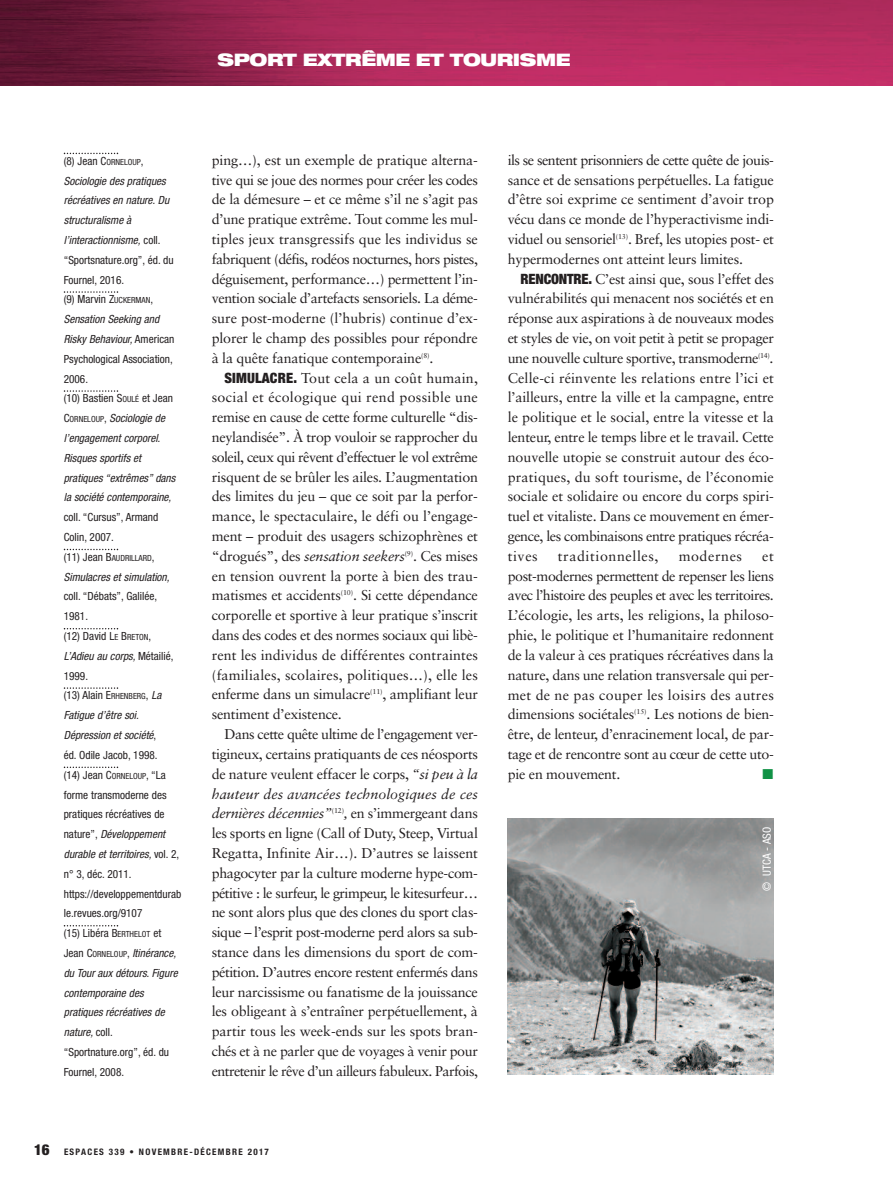
<style>
.page{position:relative;width:893px;height:1178px;background:#fff}
.page>*{position:absolute;margin:0;border:0;box-sizing:border-box;transform-origin:0 0}
.t1{font:900 expanded 17.25px "Helvetica Neue";letter-spacing:-.025em;color:#fff}
.t2{font:14.25px/19.8px "Sabon";letter-spacing:-.015em;color:#231f20;text-align:justify}
.t3{font:italic 14.25px/19.8px "Sabon LT Std";color:#231f20}
.t4{font:14.25px "Sabon";letter-spacing:.04em;color:#231f20}
.t5{font:14.25px "Zapf Dingbats ITC";color:#119246}
.t6{font:condensed 11.25px/19.8px "Helvetica Neue";color:#231f20}
.t7{font:italic condensed 11.25px/19.8px "Helvetica Neue";color:#231f20}
.t8{font:condensed 11.25px "Helvetica Neue";color:#fff}
.t9{font:700 condensed 9px "Helvetica Neue";letter-spacing:.145em;color:#231f20}
.s1{font-style:normal}
.s2{font-style:normal;font-size:8.4px}
.s3{font-size:8.4px}
.s4{font-style:italic}
.s5{font-family:"Helvetica Neue";font-weight:900;font-stretch:condensed}
.s6{font-family:"Sabon LT Std";font-style:italic}
.s7{font-family:"Sabon";font-style:normal}
.s8{font-weight:900;font-size:15px}
</style>
<div class="page">
<img style="left:0;top:0;width:893px;height:86px">
<svg style="left:64px;top:153px;width:54px;height:1px"></svg>
<svg style="left:64px;top:291px;width:54px;height:2px"></svg>
<svg style="left:64px;top:390px;width:54px;height:2px"></svg>
<svg style="left:64px;top:549px;width:54px;height:1px"></svg>
<svg style="left:64px;top:628px;width:54px;height:1px"></svg>
<svg style="left:64px;top:687px;width:54px;height:2px"></svg>
<svg style="left:64px;top:766px;width:54px;height:2px"></svg>
<svg style="left:64px;top:925px;width:54px;height:1px"></svg>
<img style="left:508px;top:818px;width:265px;height:256px">
<p class="t1" style="left:218px;top:53px;width:354px">SPORT EXTRÊME ET TOURISME</p>
<p class="t7" style="left:64px;top:152px;width:113px"><span class="s1">(8) Jean C</span><span class="s2">ORNELOUP</span><span class="s1">,<br></span>Sociologie des pratiques récréatives en nature. Du structuralisme à l’interactionnisme, <span class="s1">coll. “Sportsnature.org”, éd. du<br>Fournel, 2016.<br>(9) Marvin Z</span><span class="s2">UCKERMAN</span><span class="s1">,<br></span>Sensation Seeking and<br>Risky Behaviour, <span class="s1">American<br>Psychological Association,<br>2006.<br>(10) Bastien S</span><span class="s2">OULÉ</span> <span class="s1">et Jean<br>C</span><span class="s2">ORNELOUP</span><span class="s1">,</span> Sociologie de l’engagement corporel.<br>Risques sportifs et pratiques “extrêmes” dans la société contemporaine,</p>
<p class="t6" style="left:64px;top:508px;width:107px">coll. “Cursus”, Armand<br>Colin, 2007.<br>(11) Jean B<span class="s3">AUDRILLARD</span>,<br><span class="s4">Simulacres et simulation,</span></p>
<p class="t6" style="left:64px;top:587px;width:119px">coll. “Débats”, Galilée,<br>1981.<br>(12) David L<span class="s3">E</span> B<span class="s3">RETON</span>,<br><span class="s4">L’Adieu au corps,</span> Métailié,<br>1999.<br>(13) Alain E<span class="s3">RHENBERG</span>, <span class="s4">La<br>Fatigue d’être soi.<br>Dépression et société</span>,<br>éd. Odile Jacob, 1998.<br>(14) Jean C<span class="s3">ORNELOUP</span>, “La forme transmoderne des pratiques récréatives de nature”, <span class="s4">Développement durable et territoires,</span> vol. 2, n° 3, déc. 2011. https://developpementdurab le.revues.org/9107<br>(15) Libéra B<span class="s3">ERTHELOT</span> et<br>Jean C<span class="s3">ORNELOUP</span>, <span class="s4">Itinérance, du Tour aux détours. Figure contemporaine des pratiques récréatives de nature,</span> coll. “Sportnature.org”, éd. du<br>Fournel, 2008.</p>
<p class="t2" style="left:212px;top:151px;width:268px">ping…), est un exemple de pratique alterna&shy;tive qui se joue des normes pour créer les codes de la démesure – et ce même s’il ne s’agit pas d’une pratique extrême. Tout comme les mul&shy;tiples jeux transgressifs que les individus se fabriquent (défis, rodéos nocturnes, hors pistes, déguisement, performance…) permettent l’in&shy;vention sociale d’artefacts sensoriels. La déme&shy;sure post-moderne (l’hubris) continue d’ex&shy;plorer le champ des possibles pour répondre à la quête fanatique contemporaine<sup>(8)</sup>.</p>
<p class="t2" style="left:212px;top:369px;width:268px;text-indent:13px"><span class="s5">SIMULACRE.</span> Tout cela a un coût humain, social et écologique qui rend possible une remise en cause de cette forme culturelle “dis&shy;neylandisée”. À trop vouloir se rapprocher du soleil, ceux qui rêvent d’effectuer le vol extrême risquent de se brûler les ailes. L’augmentation des limites du jeu – que ce soit par la perfor&shy;mance, le spectaculaire, le défi ou l’engage&shy;ment – produit des usagers schizophrènes et “drogués”, des <span class="s6">sensation seekers</span><sup>(9)</sup>. Ces mises en tension ouvrent la porte à bien des trau&shy;matismes et accidents<sup>(10)</sup>. Si cette dépendance corporelle et sportive à leur pratique s’inscrit dans des codes et des normes sociaux qui libè&shy;rent les individus de différentes contraintes (familiales, scolaires, politiques…), elle les enferme dans un simulacre<sup>(11)</sup>, amplifiant leur sentiment d’existence.</p>
<p class="t2" style="left:212px;top:725px;width:268px;text-indent:13px">Dans cette quête ultime de l’engagement ver&shy;tigineux, certains pratiquants de ces néosports de nature veulent effacer le corps, <span class="s6">“si peu à la</span></p>
<p class="t3" style="left:212px;top:785px;width:268px">hauteur des avancées technologiques de ces dernières décennies”<sup>(12)</sup>, <span class="s7">en s’immergeant dans</span></p>
<p class="t2" style="left:212px;top:824px;width:268px">les sports en ligne (Call of Duty, Steep, Virtual Regatta, Infinite Air…). D’autres se laissent phagocyter par la culture moderne hype-com&shy;pétitive : le surfeur, le grimpeur, le kitesurfeur… ne sont alors plus que des clones du sport clas&shy;sique – l’esprit post-moderne perd alors sa sub&shy;stance dans les dimensions du sport de com&shy;pétition. D’autres encore restent enfermés dans leur narcissisme ou fanatisme de la jouissance les obligeant à s’entraîner perpétuellement, à partir tous les week-ends sur les spots bran&shy;chés et à ne parler que de voyages à venir pour entretenir le rêve d’un ailleurs fabuleux. Parfois,</p>
<p class="t2" style="left:508px;top:151px;width:268px">ils se sentent prisonniers de cette quête de jouis&shy;sance et de sensations perpétuelles. La fatigue d’être soi exprime ce sentiment d’avoir trop vécu dans ce monde de l’hyperactivisme indi&shy;viduel ou sensoriel<sup>(13)</sup>. Bref, les utopies post- et hypermodernes ont atteint leurs limites.</p>
<p class="t2" style="left:508px;top:270px;width:268px;text-indent:13px"><span class="s5">RENCONTRE.</span> C’est ainsi que, sous l’effet des vulnérabilités qui menacent nos sociétés et en réponse aux aspirations à de nouveaux modes et styles de vie, on voit petit à petit se propager une nouvelle culture sportive, transmoderne<sup>(14)</sup>.<br>Celle-ci réinvente les relations entre l’ici et l’ailleurs, entre la ville et la campagne, entre le politique et le social, entre la vitesse et la lenteur, entre le temps libre et le travail. Cette nouvelle utopie se construit autour des éco&shy;pratiques, du soft tourisme, de l’économie sociale et solidaire ou encore du corps spiri&shy;tuel et vitaliste. Dans ce mouvement en émer&shy;gence, les combinaisons entre pratiques récréa&shy;tives</p>
<p class="t4" style="left:558px;top:550px;width:102px">traditionnelles,</p>
<p class="t4" style="left:679px;top:550px;width:65px">modernes</p>
<p class="t2" style="left:508px;top:547px;width:268px;text-indent:255px">et post-modernes permettent de repenser les liens avec l’histoire des peuples et avec les territoires.<br>L’écologie, les arts, les religions, la philoso&shy;phie, le politique et l’humanitaire redonnent de la valeur à ces pratiques récréatives dans la nature, dans une relation transversale qui per&shy;met de ne pas couper les loisirs des autres dimensions sociétales<sup>(15)</sup>. Les notions de bien&shy;être, de lenteur, d’enracinement local, de par&shy;tage et de rencontre sont au cœur de cette uto&shy;pie en mouvement.</p>
<p class="t5" style="left:762px;top:765px;width:12px">■</p>
<p class="t8" style="left:763px;top:891px;width:66px;rotate:-90deg">© UTCA - ASO</p>
<p class="t9" style="left:34px;top:1144px;width:236px"><span class="s8">16</span> ESPACES 339 • NOVEMBRE-DÉCEMBRE 2017</p>
</div>
